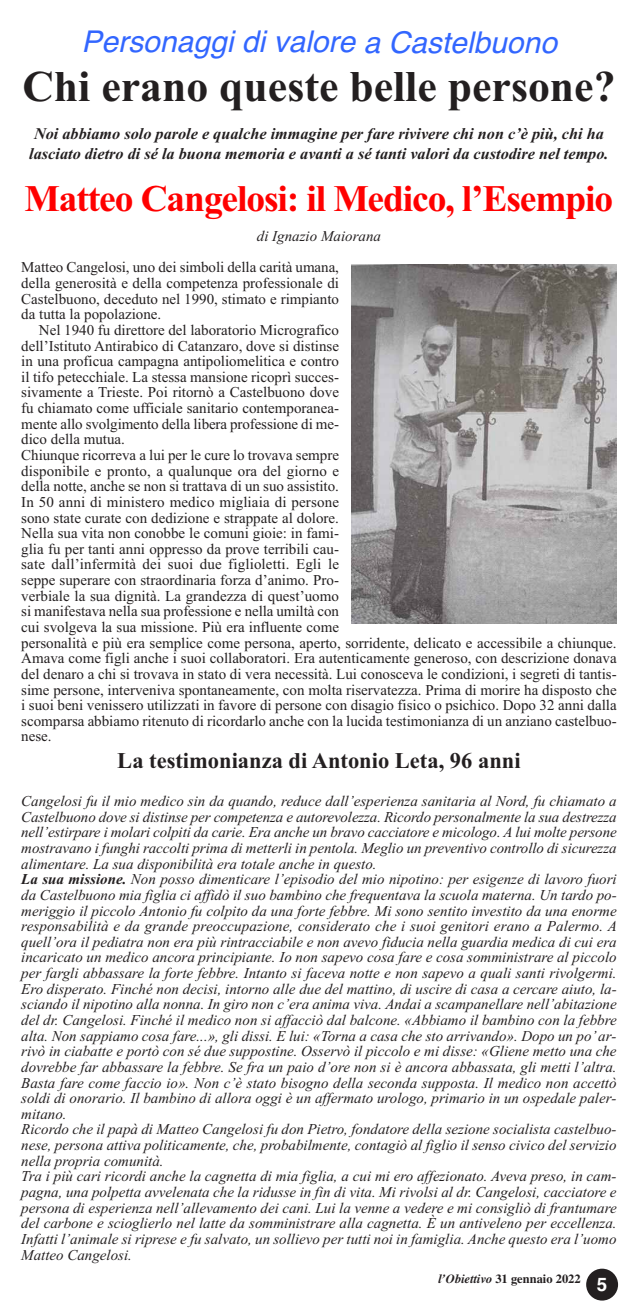
<style>
.page{position:relative;width:638px;height:1312px;background:#fff}
.page>*{position:absolute;margin:0;border:0;box-sizing:border-box;transform-origin:0 0}
.t1{font:700 43.75px "Times New Roman";color:#231f20}
.t2{font:700 37.5px "Times New Roman";letter-spacing:-.03em;color:#f00}
.t3{font:italic 30px "Helvetica";color:#3266ff}
.t4{font:700 22.5px "Times New Roman";color:#231f20}
.t5{font:italic 700 16.25px/19.9px "Times New Roman";color:#231f20}
.t6{font:italic 15px/15.6px "Times New Roman";color:#231f20}
.t7{font:15px/15.6px "Times New Roman";color:#231f20;text-align:justify}
.t8{font:700 12.5px "Times";color:#231f20}
.s1{font-weight:700}
.s2{font-style:italic}
.s3{font-family:"Helvetica";font-size:18.75px;color:#fff}
</style>
<div class="page">
<div style="left:586px;top:1268px;width:32px;height:32px;background:#231f20;border-radius:50%"></div>
<img style="left:351px;top:265px;width:266px;height:358px">
<h3 class="t3" style="left:82px;top:25px;width:477px">PersonagOgibdieitvtiavlooroebaieCttiavostelbuono</h3>
<h1 class="t1" style="left:22px;top:60px;width:595px">Chi erano queste belle persone?</h1>
<p class="t5" style="left:29px;top:124px;width:581px">Noi abbiamo solo parole e qualche immagine per fare rivivere chi non c’è più, chi ha lasciato dietro di sé la buona memoria e avanti a sé tanti valori da custodire nel tempo.</p>
<h2 class="t2" style="left:25px;top:176px;width:590px">Matteo Cangelosi: il Medico, l’Esempio</h2>
<p class="t6" style="left:257px;top:228px;width:126px">di Ignazio Maiorana</p>
<p class="t7" style="left:21px;top:259px;width:319px">Matteo Cangelosi, uno dei simboli della carità umana, della generosità e della competenza professionale di Castelbuono, deceduto nel 1990, stimato e rimpianto da tutta la popolazione.</p>
<p class="t7" style="left:21px;top:322px;width:597px;text-align:left;text-indent:18px">Nel 1940 fu direttore del laboratorio Micrografico<br>dell’Istituto Antirabico di Catanzaro, dove si distinse<br>in una proficua campagna antipoliomelitica e contro<br>il tifo petecchiale. La stessa mansione ricoprì succes-<br>sivamente a Trieste. Poi ritornò a Castelbuono dove<br>fu chiamato come ufficiale sanitario contemporanea-<br>mente allo svolgimento della libera professione di me-<br>dico della mutua.<br>Chiunque ricorreva a lui per le cure lo trovava sempre<br>disponibile e pronto, a qualunque ora del giorno e<br>della notte, anche se non si trattava di un suo assistito.<br>In 50 anni di ministero medico migliaia di persone<br>sono state curate con dedizione e strappate al dolore.<br>Nella sua vita non conobbe le comuni gioie: in fami-<br>glia fu per tanti anni oppresso da prove terribili cau-<br>sate dall’infermità dei suoi due figlioletti. Egli le<br>seppe superare con straordinaria forza d’animo. Pro-<br>verbiale la sua dignità. La grandezza di quest’uomo<br>si manifestava nella sua professione e nella umiltà con<br>cui svolgeva la sua missione. Più era influente come<br>personalità e più era semplice come persona, aperto, sorridente, delicato e accessibile a chiunque.<br>Amava come figli anche i suoi collaboratori. Era autenticamente generoso, con descrizione donava del denaro a chi si trovava in stato di vera necessità. Lui conosceva le condizioni, i segreti di tantis&shy;sime persone, interveniva spontaneamente, con molta riservatezza. Prima di morire ha disposto che i suoi beni venissero utilizzati in favore di persone con disagio fisico o psichico. Dopo 32 anni dalla scomparsa abbiamo ritenuto di ricordarlo anche con la lucida testimonianza di un anziano castelbuo&shy;nese.</p>
<h3 class="t4" style="left:117px;top:747px;width:405px">La testimonianza di Antonio Leta, 96 anni</h3>
<p class="t6" style="left:21px;top:792px;width:597px">Cangelosi fu il mio medico sin da quando, reduce dall’esperienza sanitaria al Nord, fu chiamato a Castelbuono dove si distinse per competenza e autorevolezza. Ricordo personalmente la sua destrezza nell’estirpare i molari colpiti da carie. Era anche un bravo cacciatore e micologo. A lui molte persone mostravano i funghi raccolti prima di metterli in pentola. Meglio un preventivo controllo di sicurezza alimentare. La sua disponibilità era totale anche in questo.<br><span class="s1">La sua missione.</span> Non posso dimenticare l’episodio del mio nipotino: per esigenze di lavoro fuori da Castelbuono mia figlia ci affidò il suo bambino che frequentava la scuola materna. Un tardo po&shy;meriggio il piccolo Antonio fu colpito da una forte febbre. Mi sono sentito investito da una enorme responsabilità e da grande preoccupazione, considerato che i suoi genitori erano a Palermo. A quell’ora il pediatra non era più rintracciabile e non avevo fiducia nella guardia medica di cui era incaricato un medico ancora principiante. Io non sapevo cosa fare e cosa somministrare al piccolo per fargli abbassare la forte febbre. Intanto si faceva notte e non sapevo a quali santi rivolgermi.<br>Ero disperato. Finché non decisi, intorno alle due del mattino, di uscire di casa a cercare aiuto, la&shy;sciando il nipotino alla nonna. In giro non c’era anima viva. Andai a scampanellare nell’abitazione del dr. Cangelosi. Finché il medico non si affacciò dal balcone. «Abbiamo il bambino con la febbre alta. Non sappiamo cosa fare...», gli dissi. E lui: «Torna a casa che sto arrivando». Dopo un po’ar&shy;rivò in ciabatte e portò con sé due suppostine. Osservò il piccolo e mi disse: «Gliene metto una che dovrebbe far abbassare la febbre. Se fra un paio d’ore non si è ancora abbassata, gli metti l’altra.<br>Basta fare come faccio io». Non c’è stato bisogno della seconda supposta. Il medico non accettò soldi di onorario. Il bambino di allora oggi è un affermato urologo, primario in un ospedale paler&shy;mitano.<br>Ricordo che il papà di Matteo Cangelosi fu don Pietro, fondatore della sezione socialista castelbuo&shy;nese, persona attiva politicamente, che, probabilmente, contagiò al figlio il senso civico del servizio nella propria comunità.<br>Tra i più cari ricordi anche la cagnetta di mia figlia, a cui mi ero affezionato. Aveva preso, in cam&shy;pagna, una polpetta avvelenata che la ridusse in fin di vita. Mi rivolsi al dr. Cangelosi, cacciatore e persona di esperienza nell’allevamento dei cani. Lui la venne a vedere e mi consigliò di frantumare del carbone e scioglierlo nel latte da somministrare alla cagnetta. È un antiveleno per eccellenza.<br>Infatti l’animale si riprese e fu salvato, un sollievo per tutti noi in famiglia. Anche questo era l’uomo Matteo Cangelosi.</p>
<p class="t8" style="left:438px;top:1271px;width:171px"><span class="s2">l’Obiettivo</span> 31 gennaio 2022 <span class="s3">5</span></p>
</div>
